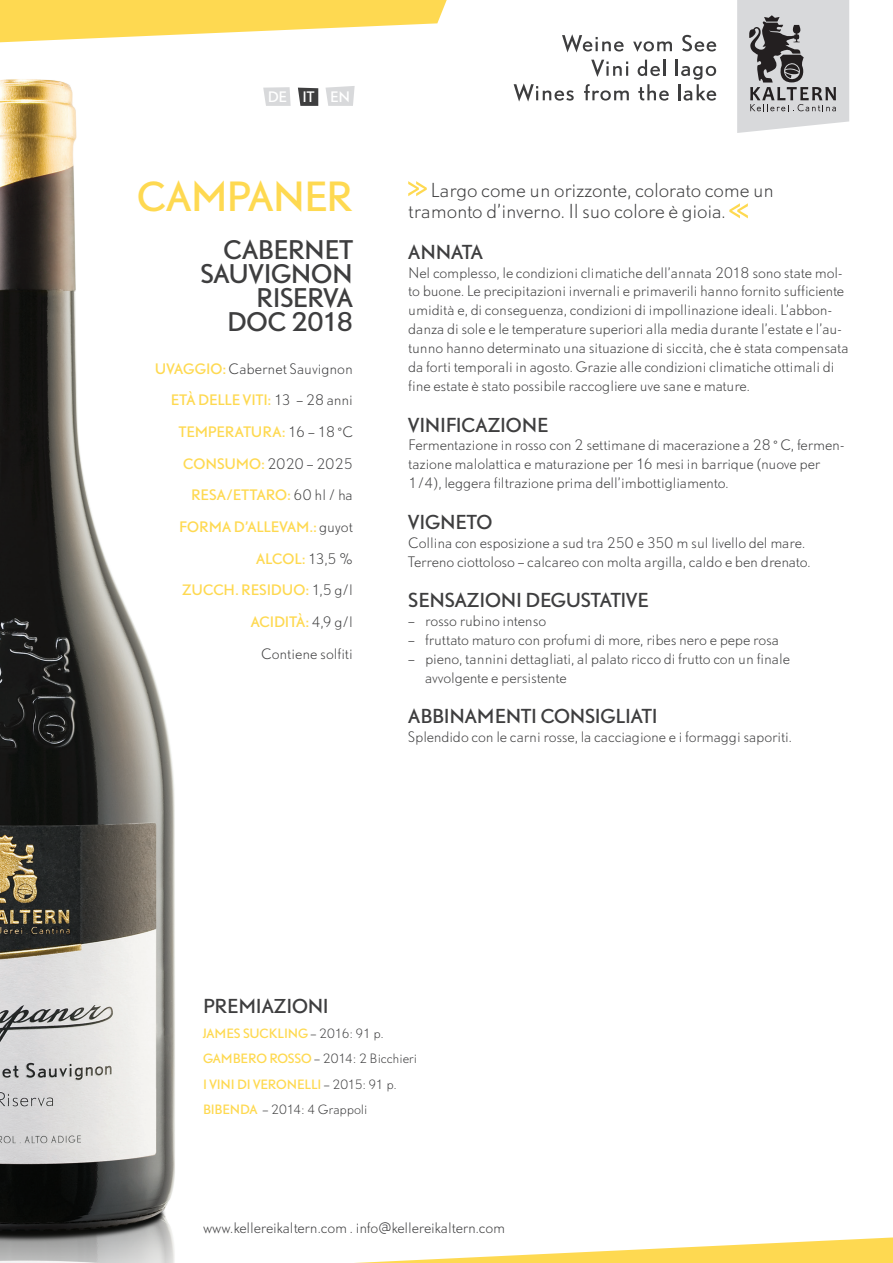
<style>
.page{position:relative;width:893px;height:1263px;background:#fff}
.page>*{position:absolute;margin:0;border:0;box-sizing:border-box;transform-origin:0 0}
.t1{font:37.5px "DTL Nobel T";letter-spacing:-.03em;color:#fed951}
.t2{font:24px/24px "DTL Nobel T";letter-spacing:-.02em;color:#3e3e3f;text-align:right}
.t3{font:18px "DTL Nobel T";letter-spacing:-.01em;color:#3e3e3f}
.t4{font:300 18px/21.6px "DTL Nobel T";letter-spacing:-.015em;color:#3e3e3f}
.t5{font:300 13.5px/18.9px "DTL Nobel T";letter-spacing:-.015em;color:#3e3e3f}
.t6{font:13.5px "DTL Nobel T";letter-spacing:-.005em;color:#fed951}
.t7{font:13.5px "DTL Nobel T";color:#fff}
.t8{font:300 12px/25.3px "DTL Nobel T";letter-spacing:-.015em;color:#3e3e3f}
.s1{font-weight:400;color:#fed951}
.s2{font-weight:300;color:#3e3e3f}
</style>
<div class="page">
<svg style="left:0;top:0;width:447px;height:42px"></svg>
<svg style="left:355px;top:1237px;width:538px;height:26px"></svg>
<svg style="left:263px;top:87px;width:28px;height:19px"></svg>
<svg style="left:298px;top:88px;width:20px;height:18px"></svg>
<svg style="left:325px;top:86px;width:30px;height:20px"></svg>
<svg style="left:562px;top:34px;width:62px;height:18px"></svg>
<svg style="left:633px;top:41px;width:39px;height:11px"></svg>
<svg style="left:682px;top:35px;width:34px;height:17px"></svg>
<svg style="left:591px;top:60px;width:37px;height:17px"></svg>
<svg style="left:638px;top:60px;width:27px;height:16px"></svg>
<svg style="left:514px;top:83px;width:60px;height:19px"></svg>
<svg style="left:584px;top:84px;width:45px;height:17px"></svg>
<svg style="left:638px;top:84px;width:31px;height:17px"></svg>
<svg style="left:676px;top:60px;width:40px;height:41px"></svg>
<svg style="left:737px;top:0;width:112px;height:133px;background:#bbbbbd"></svg>
<img style="left:0;top:79px;width:175px;height:1184px">
<svg style="left:408px;top:181px;width:19px;height:15px"></svg>
<svg style="left:729px;top:203px;width:19px;height:15px"></svg>
<p class="t7" style="left:268px;top:87px;width:84px">DE IT EN</p>
<h1 class="t1" style="left:137px;top:170px;width:217px">CAMPANER</h1>
<h2 class="t2" style="left:200px;top:237px;width:154px">CABERNET<br>SAUVIGNON<br>RISERVA<br>DOC 2018</h2>
<p class="t5" style="left:155px;top:359px;width:200px"><span class="s1">UVAGGIO:</span> Cabernet Sauvignon</p>
<p class="t6" style="left:171px;top:391px;width:184px">ETÀ DELLE VITI: <span class="s2">13 – 28 anni</span></p>
<p class="t6" style="left:179px;top:422px;width:175px">TEMPERATURA: <span class="s2">16 – 18 °C</span></p>
<p class="t5" style="left:183px;top:454px;width:171px"><span class="s1">CONSUMO:</span> 2020 – 2025</p>
<p class="t6" style="left:191px;top:486px;width:163px">RESA/ETTARO: <span class="s2">60 hl / ha</span></p>
<p class="t6" style="left:179px;top:517px;width:175px">FORMA D’ALLEVAM.: <span class="s2">guyot</span></p>
<p class="t6" style="left:256px;top:549px;width:98px">ALCOL: <span class="s2">13,5 %</span></p>
<p class="t6" style="left:182px;top:581px;width:172px">ZUCCH. RESIDUO: <span class="s2">1,5 g/l</span></p>
<p class="t6" style="left:251px;top:612px;width:104px">ACIDITÀ: <span class="s2">4,9 g/l</span></p>
<p class="t5" style="left:261px;top:644px;width:93px">Contiene solfiti</p>
<h3 class="t4" style="left:408px;top:179px;width:367px;text-indent:22px">Largo come un orizzonte, colorato come un tramonto d’inverno. Il suo colore è gioia.</h3>
<h3 class="t3" style="left:408px;top:239px;width:76px">ANNATA</h3>
<p class="t5" style="left:408px;top:263px;width:442px">Nel complesso, le condizioni climatiche dell’annata 2018 sono state mol&shy;to buone. Le precipitazioni invernali e primaverili hanno fornito sufficiente umidità e, di conseguenza, condizioni di impollinazione ideali. L’abbon&shy;danza di sole e le temperature superiori alla media durante l’estate e l’au&shy;tunno hanno determinato una situazione di siccità, che è stata compensata da forti temporali in agosto. Grazie alle condizioni climatiche ottimali di fine estate è stato possibile raccogliere uve sane e mature.</p>
<h3 class="t3" style="left:408px;top:412px;width:142px">VINIFICAZIONE</h3>
<p class="t5" style="left:408px;top:436px;width:438px">Fermentazione in rosso con 2 settimane di macerazione a 28 ° C, fermen&shy;tazione malolattica e maturazione per 16 mesi in barrique (nuove per<br>1/4), leggera filtrazione prima dell’imbottigliamento.</p>
<h3 class="t3" style="left:408px;top:509px;width:86px">VIGNETO</h3>
<p class="t5" style="left:408px;top:533px;width:404px">Collina con esposizione a sud tra 250 e 350 m sul livello del mare.<br>Terreno ciottoloso – calcareo con molta argilla, caldo e ben drenato.</p>
<h3 class="t3" style="left:408px;top:588px;width:242px">SENSAZIONI DEGUSTATIVE</h3>
<p class="t5" style="left:408px;top:611px;width:139px">– rosso rubino intenso</p>
<p class="t5" style="left:408px;top:630px;width:372px">– fruttato maturo con profumi di more, ribes nero e pepe rosa</p>
<p class="t5" style="left:425px;top:649px;width:366px;text-indent:-17px">– pieno, tannini dettagliati, al palato ricco di frutto con un finale avvolgente e persistente</p>
<h3 class="t3" style="left:408px;top:704px;width:251px">ABBINAMENTI CONSIGLIATI</h3>
<p class="t5" style="left:408px;top:727px;width:385px">Splendido con le carni rosse, la cacciagione e i formaggi saporiti.</p>
<h3 class="t3" style="left:203px;top:993px;width:127px">PREMIAZIONI</h3>
<p class="t8" style="left:203px;top:1021px;width:215px"><span class="s1">JAMES SUCKLING</span> – 2016: 91 p.<br><span class="s1">GAMBERO ROSSO</span> – 2014: 2 Bicchieri<br><span class="s1">I VINI DI VERONELLI</span> – 2015: 91 p.<br><span class="s1">BIBENDA</span> – 2014: 4 Grappoli</p>
<p class="t5" style="left:203px;top:1218px;width:304px">www.kellereikaltern.com . info@kellereikaltern.com</p>
</div>
